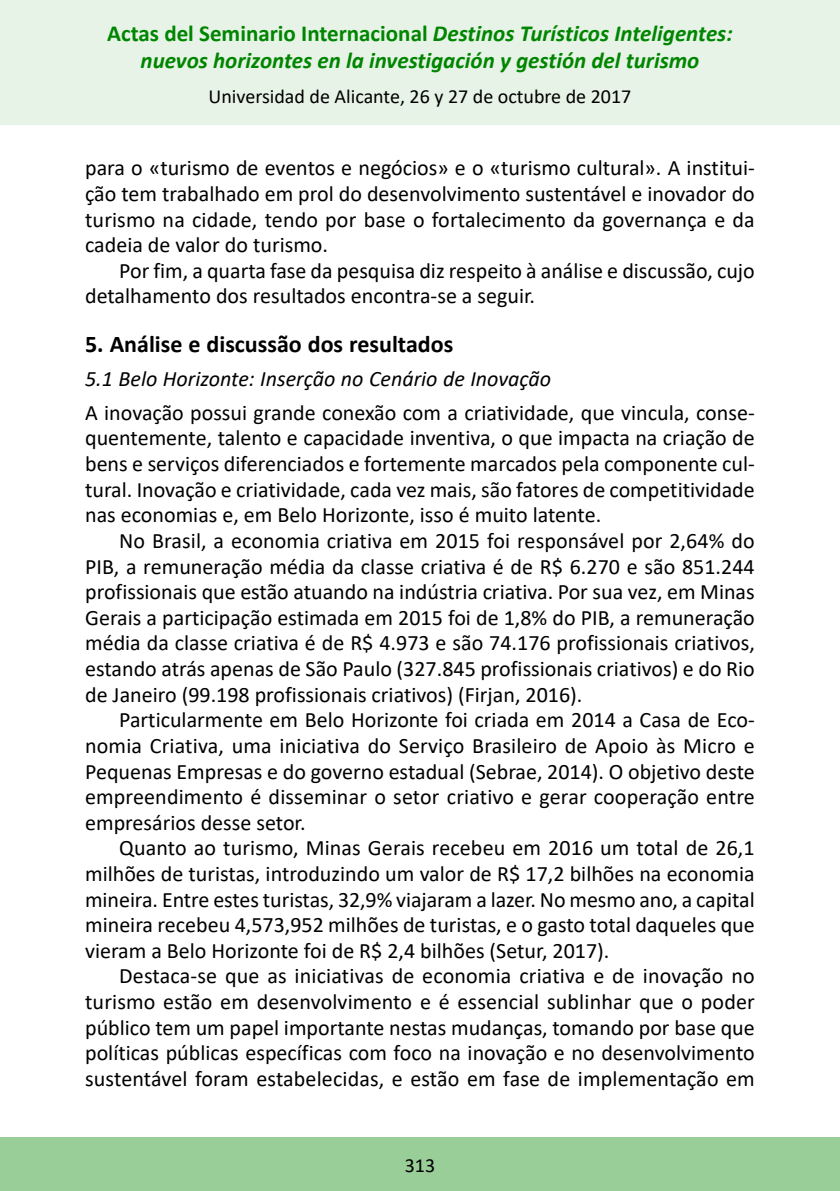
<style>
.page{position:relative;width:840px;height:1191px;background:#fff}
.page>*{position:absolute;margin:0;border:0;box-sizing:border-box;transform-origin:0 0}
.t1{font:700 24px "Calibri";color:#000}
.t2{font:italic 700 23px/27.6px "Calibri";color:#008500;text-align:center}
.t3{font:22px/25.6px "Calibri";color:#000;text-align:justify}
.t4{font:italic 22px "Calibri";color:#000}
.t5{font:20px "Calibri";color:#000}
.s1{font-style:normal}
</style>
<div class="page">
<div style="left:0;top:0;width:839px;height:125px;background:#e6f3e6"></div>
<div style="left:0;top:1137px;width:839px;height:54px;background:#99ce99"></div>
<p class="t2" style="left:107px;top:19px;width:626px"><span class="s1">Actas del Seminario Internacional</span> Destinos Turísticos Inteligentes: nuevos horizontes en la investigación y gestión del turismo</p>
<p class="t5" style="left:208px;top:82px;width:424px">Universidad de Alicante, 26 y 27 de octubre de 2017</p>
<p class="t3" style="left:85px;top:155px;width:670px">para o «turismo de eventos e negócios» e o «turismo cultural». A institui&shy;ção tem trabalhado em prol do desenvolvimento sustentável e inovador do turismo na cidade, tendo por base o fortalecimento da governança e da cadeia de valor do turismo.</p>
<p class="t3" style="left:85px;top:257px;width:670px;text-indent:34px">Por fim, a quarta fase da pesquisa diz respeito à análise e discussão, cujo detalhamento dos resultados encontra-se a seguir.</p>
<p class="t1" style="left:85px;top:327px;width:369px">5. Análise e discussão dos resultados</p>
<p class="t4" style="left:85px;top:363px;width:467px">5.1 Belo Horizonte: Inserção no Cenário de Inovação</p>
<p class="t3" style="left:85px;top:399px;width:670px">A inovação possui grande conexão com a criatividade, que vincula, conse&shy;quentemente, talento e capacidade inventiva, o que impacta na criação de bens e serviços diferenciados e fortemente marcados pela componente cul&shy;tural. Inovação e criatividade, cada vez mais, são fatores de competitividade nas economias e, em Belo Horizonte, isso é muito latente.</p>
<p class="t3" style="left:85px;top:527px;width:670px;text-indent:34px">No Brasil, a economia criativa em 2015 foi responsável por 2,64% do PIB, a remuneração média da classe criativa é de R$ 6.270 e são 851.244 profissionais que estão atuando na indústria criativa. Por sua vez, em Minas Gerais a participação estimada em 2015 foi de 1,8% do PIB, a remuneração média da classe criativa é de R$ 4.973 e são 74.176 profissionais criativos, estando atrás apenas de São Paulo (327.845 profissionais criativos) e do Rio de Janeiro (99.198 profissionais criativos) (Firjan, 2016).</p>
<p class="t3" style="left:85px;top:706px;width:671px;text-indent:34px">Particularmente em Belo Horizonte foi criada em 2014 a Casa de Eco&shy;nomia Criativa, uma iniciativa do Serviço Brasileiro de Apoio às Micro e Pequenas Empresas e do governo estadual (Sebrae, 2014). O objetivo deste empreendimento é disseminar o setor criativo e gerar cooperação entre empresários desse setor.</p>
<p class="t3" style="left:85px;top:834px;width:670px;text-indent:34px">Quanto ao turismo, Minas Gerais recebeu em 2016 um total de 26,1 milhões de turistas, introduzindo um valor de R$ 17,2 bilhões na economia mineira. Entre estes turistas, 32,9% viajaram a lazer. No mesmo ano, a capital mineira recebeu 4,573,952 milhões de turistas, e o gasto total daqueles que vieram a Belo Horizonte foi de R$ 2,4 bilhões (Setur, 2017).</p>
<p class="t3" style="left:85px;top:962px;width:670px;text-indent:34px">Destaca-se que as iniciativas de economia criativa e de inovação no turismo estão em desenvolvimento e é essencial sublinhar que o poder público tem um papel importante nestas mudanças, tomando por base que políticas públicas específicas com foco na inovação e no desenvolvimento sustentável foram estabelecidas, e estão em fase de implementação em</p>
<p class="t5" style="left:404px;top:1151px;width:32px">313</p>
</div>
